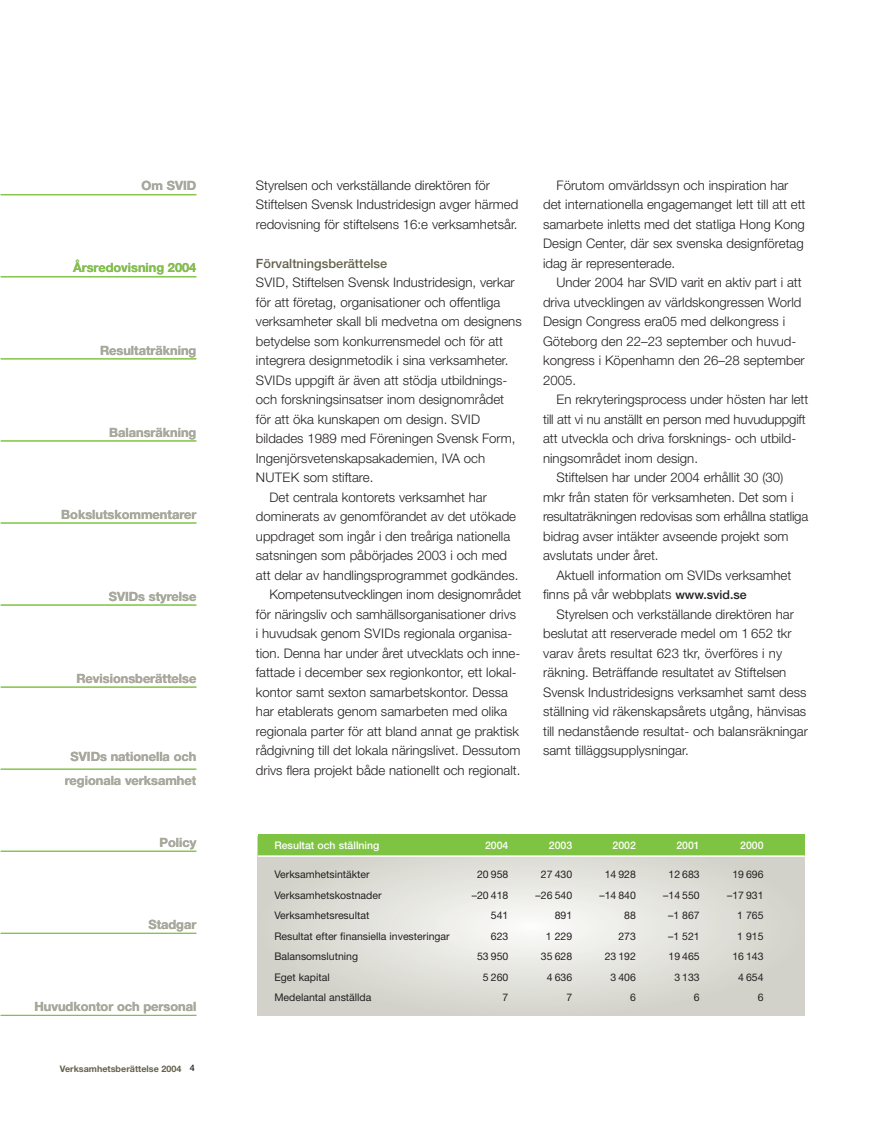
<style>
.page{position:relative;width:893px;height:1143px;background:#fff}
.page>*{position:absolute;margin:0;border:0;box-sizing:border-box;transform-origin:0 0}
.t1{font:300 13.2px/19.5px "Helvetica Neue";color:#231f20}
.t2{font:700 12.75px/23.7px "Helvetica Neue";color:#a8a89d;text-align:center}
.t3{font:500 12.75px "Helvetica Neue";color:#64624c}
.t4{font:700 12.75px "Helvetica Neue";color:#7fc342}
.t5{font:10.5px "Helvetica Neue";color:#231f20}
.t6{font:500 10.5px "Helvetica Neue";color:#fff}
.t7{font:700 9px "Helvetica Neue";color:#64624c}
.s1{font-weight:500;color:#231f20}
.s2{font-weight:500;font-size:12.3px}
</style>
<div class="page">
<svg style="left:257px;top:836px;width:547px;height:180px;background:#deded7"></svg>
<div style="left:258px;top:834px;width:546px;height:22px;background:#7fc342"></div>
<hr style="left:258px;top:855px;width:546px;height:2px;background:#fff">
<hr style="left:1px;top:194px;width:195px;height:1px;background:#7fc342">
<hr style="left:1px;top:276px;width:195px;height:1px;background:#7fc342">
<hr style="left:1px;top:358px;width:195px;height:1px;background:#7fc342">
<hr style="left:1px;top:441px;width:195px;height:1px;background:#7fc342">
<hr style="left:1px;top:523px;width:195px;height:1px;background:#7fc342">
<hr style="left:1px;top:605px;width:195px;height:1px;background:#7fc342">
<hr style="left:1px;top:687px;width:195px;height:1px;background:#7fc342">
<hr style="left:1px;top:769px;width:195px;height:1px;background:#7fc342">
<hr style="left:1px;top:851px;width:195px;height:1px;background:#7fc342">
<hr style="left:1px;top:933px;width:195px;height:1px;background:#7fc342">
<hr style="left:1px;top:1015px;width:195px;height:1px;background:#7fc342">
<p class="t2" style="left:142px;top:175px;width:56px">Om SVID</p>
<p class="t4" style="left:73px;top:263px;width:125px">Årsredovisning 2004</p>
<p class="t2" style="left:100px;top:339px;width:98px">Resultaträkning</p>
<p class="t2" style="left:109px;top:422px;width:89px">Balansräkning</p>
<p class="t2" style="left:61px;top:504px;width:137px">Bokslutskommentarer</p>
<p class="t2" style="left:109px;top:586px;width:89px">SVIDs styrelse</p>
<p class="t2" style="left:76px;top:668px;width:121px">Revisionsberättelse</p>
<p class="t2" style="left:65px;top:746px;width:133px">SVIDs nationella och regionala verksamhet</p>
<p class="t2" style="left:159px;top:832px;width:38px">Policy</p>
<p class="t2" style="left:148px;top:914px;width:49px">Stadgar</p>
<p class="t2" style="left:34px;top:996px;width:163px">Huvudkontor och personal</p>
<p class="t7" style="left:60px;top:1065px;width:136px">Verksamhetsberättelse 2004 <span class="s1">4</span></p>
<p class="t1" style="left:256px;top:177px;width:264px">Styrelsen och verkställande direktören för<br>Stiftelsen Svensk Industridesign avger härmed redovisning för stiftelsens 16:e verksamhetsår.</p>
<p class="t3" style="left:256px;top:259px;width:133px">Förvaltningsberättelse</p>
<p class="t1" style="left:256px;top:274px;width:260px">SVID, Stiftelsen Svensk Industridesign, verkar</p>
<p class="t1" style="left:256px;top:294px;width:246px">för att företag, organisationer och offentliga</p>
<p class="t1" style="left:256px;top:313px;width:267px">verksamheter skall bli medvetna om designens</p>
<p class="t1" style="left:256px;top:333px;width:249px">betydelse som konkurrensmedel och för att</p>
<p class="t1" style="left:256px;top:352px;width:254px">integrera designmetodik i sina verksamheter.</p>
<p class="t1" style="left:256px;top:372px;width:253px">SVIDs uppgift är även att stödja utbildnings-</p>
<p class="t1" style="left:256px;top:391px;width:250px">och forskningsinsatser inom designområdet</p>
<p class="t1" style="left:256px;top:411px;width:226px">för att öka kunskapen om design. SVID</p>
<p class="t1" style="left:256px;top:430px;width:261px">bildades 1989 med Föreningen Svensk Form,</p>
<p class="t1" style="left:256px;top:450px;width:231px">Ingenjörsvetenskapsakademien, IVA och</p>
<p class="t1" style="left:256px;top:469px;width:119px">NUTEK som stiftare.</p>
<p class="t1" style="left:269px;top:489px;width:219px">Det centrala kontorets verksamhet har</p>
<p class="t1" style="left:256px;top:508px;width:262px">dominerats av genomförandet av det utökade</p>
<p class="t1" style="left:256px;top:528px;width:256px">uppdraget som ingår i den treåriga nationella</p>
<p class="t1" style="left:256px;top:547px;width:253px">satsningen som påbörjades 2003 i och med</p>
<p class="t1" style="left:256px;top:567px;width:264px">att delar av handlingsprogrammet godkändes.</p>
<p class="t1" style="left:269px;top:586px;width:253px">Kompetensutvecklingen inom designområdet</p>
<p class="t1" style="left:256px;top:606px;width:262px">för näringsliv och samhällsorganisationer drivs</p>
<p class="t1" style="left:256px;top:625px;width:258px">i huvudsak genom SVIDs regionala organisa-</p>
<p class="t1" style="left:256px;top:645px;width:266px">tion. Denna har under året utvecklats och inne-</p>
<p class="t1" style="left:256px;top:664px;width:262px">fattade i december sex regionkontor, ett lokal-</p>
<p class="t1" style="left:256px;top:684px;width:253px">kontor samt sexton samarbetskontor. Dessa</p>
<p class="t1" style="left:256px;top:703px;width:253px">har etablerats genom samarbeten med olika</p>
<p class="t1" style="left:256px;top:723px;width:265px">regionala parter för att bland annat ge praktisk</p>
<p class="t1" style="left:256px;top:742px;width:266px">rådgivning till det lokala näringslivet. Dessutom</p>
<p class="t1" style="left:256px;top:762px;width:266px">drivs flera projekt både nationellt och regionalt.</p>
<p class="t1" style="left:543px;top:177px;width:264px;text-indent:13px">Förutom omvärldssyn och inspiration har det internationella engagemanget lett till att ett samarbete inletts med det statliga Hong Kong Design Center, där sex svenska designföretag idag är representerade.</p>
<p class="t1" style="left:543px;top:274px;width:263px;text-indent:13px">Under 2004 har SVID varit en aktiv part i att driva utvecklingen av världskongressen World Design Congress era05 med delkongress i Göteborg den 22–23 september och huvud&shy;kongress i Köpenhamn den 26–28 september 2005.</p>
<p class="t1" style="left:556px;top:391px;width:253px">En rekryteringsprocess under hösten har lett</p>
<p class="t1" style="left:543px;top:411px;width:264px">till att vi nu anställt en person med huvuduppgift</p>
<p class="t1" style="left:543px;top:430px;width:255px">att utveckla och driva forsknings- och utbild-</p>
<p class="t1" style="left:543px;top:450px;width:156px">ningsområdet inom design.</p>
<p class="t1" style="left:556px;top:469px;width:228px">Stiftelsen har under 2004 erhållit 30 (30)</p>
<p class="t1" style="left:543px;top:489px;width:252px">mkr från staten för verksamheten. Det som i</p>
<p class="t1" style="left:543px;top:508px;width:267px">resultaträkningen redovisas som erhållna statliga</p>
<p class="t1" style="left:543px;top:528px;width:247px">bidrag avser intäkter avseende projekt som</p>
<p class="t1" style="left:543px;top:547px;width:117px">avslutats under året.</p>
<p class="t1" style="left:556px;top:567px;width:236px">Aktuell information om SVIDs verksamhet</p>
<p class="t1" style="left:543px;top:586px;width:205px">finns på vår webbplats <span class="s2">www.svid.se</span></p>
<p class="t1" style="left:556px;top:606px;width:239px">Styrelsen och verkställande direktören har</p>
<p class="t1" style="left:543px;top:625px;width:250px">beslutat att reserverade medel om 1 652 tkr</p>
<p class="t1" style="left:543px;top:645px;width:240px">varav årets resultat 623 tkr, överföres i ny</p>
<p class="t1" style="left:543px;top:664px;width:245px">räkning. Beträffande resultatet av Stiftelsen</p>
<p class="t1" style="left:543px;top:684px;width:265px">Svensk Industridesigns verksamhet samt dess</p>
<p class="t1" style="left:543px;top:703px;width:265px">ställning vid räkenskapsårets utgång, hänvisas</p>
<p class="t1" style="left:543px;top:723px;width:266px">till nedanstående resultat- och balansräkningar</p>
<p class="t1" style="left:543px;top:742px;width:147px">samt tilläggsupplysningar.</p>
<p class="t6" style="left:274px;top:842px;width:106px">Resultat och ställning</p>
<p class="t6" style="left:485px;top:842px;width:25px">2004</p>
<p class="t6" style="left:549px;top:842px;width:25px">2003</p>
<p class="t6" style="left:612px;top:842px;width:25px">2002</p>
<p class="t6" style="left:676px;top:842px;width:25px">2001</p>
<p class="t6" style="left:740px;top:842px;width:25px">2000</p>
<p class="t5" style="left:274px;top:871px;width:97px">Verksamhetsintäkter</p>
<p class="t5" style="left:477px;top:871px;width:33px">20 958</p>
<p class="t5" style="left:541px;top:871px;width:33px">27 430</p>
<p class="t5" style="left:604px;top:871px;width:33px">14 928</p>
<p class="t5" style="left:668px;top:871px;width:33px">12 683</p>
<p class="t5" style="left:732px;top:871px;width:33px">19 696</p>
<p class="t5" style="left:274px;top:891px;width:109px">Verksamhetskostnader</p>
<p class="t5" style="left:472px;top:891px;width:38px">–20 418</p>
<p class="t5" style="left:535px;top:891px;width:38px">–26 540</p>
<p class="t5" style="left:599px;top:891px;width:38px">–14 840</p>
<p class="t5" style="left:663px;top:891px;width:38px">–14 550</p>
<p class="t5" style="left:727px;top:891px;width:38px">–17 931</p>
<p class="t5" style="left:274px;top:912px;width:96px">Verksamhetsresultat</p>
<p class="t5" style="left:491px;top:912px;width:19px">541</p>
<p class="t5" style="left:554px;top:912px;width:19px">891</p>
<p class="t5" style="left:624px;top:912px;width:13px">88</p>
<p class="t5" style="left:668px;top:912px;width:33px">–1 867</p>
<p class="t5" style="left:737px;top:912px;width:28px">1 765</p>
<p class="t5" style="left:274px;top:932px;width:177px">Resultat efter finansiella investeringar</p>
<p class="t5" style="left:491px;top:932px;width:19px">623</p>
<p class="t5" style="left:545px;top:932px;width:28px">1 229</p>
<p class="t5" style="left:618px;top:932px;width:19px">273</p>
<p class="t5" style="left:668px;top:932px;width:33px">–1 521</p>
<p class="t5" style="left:737px;top:932px;width:28px">1 915</p>
<p class="t5" style="left:274px;top:953px;width:85px">Balansomslutning</p>
<p class="t5" style="left:477px;top:953px;width:33px">53 950</p>
<p class="t5" style="left:541px;top:953px;width:33px">35 628</p>
<p class="t5" style="left:604px;top:953px;width:33px">23 192</p>
<p class="t5" style="left:668px;top:953px;width:33px">19 465</p>
<p class="t5" style="left:732px;top:953px;width:33px">16 143</p>
<p class="t5" style="left:274px;top:973px;width:57px">Eget kapital</p>
<p class="t5" style="left:483px;top:973px;width:27px">5 260</p>
<p class="t5" style="left:546px;top:973px;width:27px">4 636</p>
<p class="t5" style="left:610px;top:973px;width:27px">3 406</p>
<p class="t5" style="left:674px;top:973px;width:27px">3 133</p>
<p class="t5" style="left:738px;top:973px;width:27px">4 654</p>
<p class="t5" style="left:274px;top:994px;width:98px">Medelantal anställda</p>
<p class="t5" style="left:502px;top:994px;width:7px">7</p>
<p class="t5" style="left:566px;top:994px;width:7px">7</p>
<p class="t5" style="left:630px;top:994px;width:7px">6</p>
<p class="t5" style="left:694px;top:994px;width:7px">6</p>
<p class="t5" style="left:757px;top:994px;width:7px">6</p>
</div>
